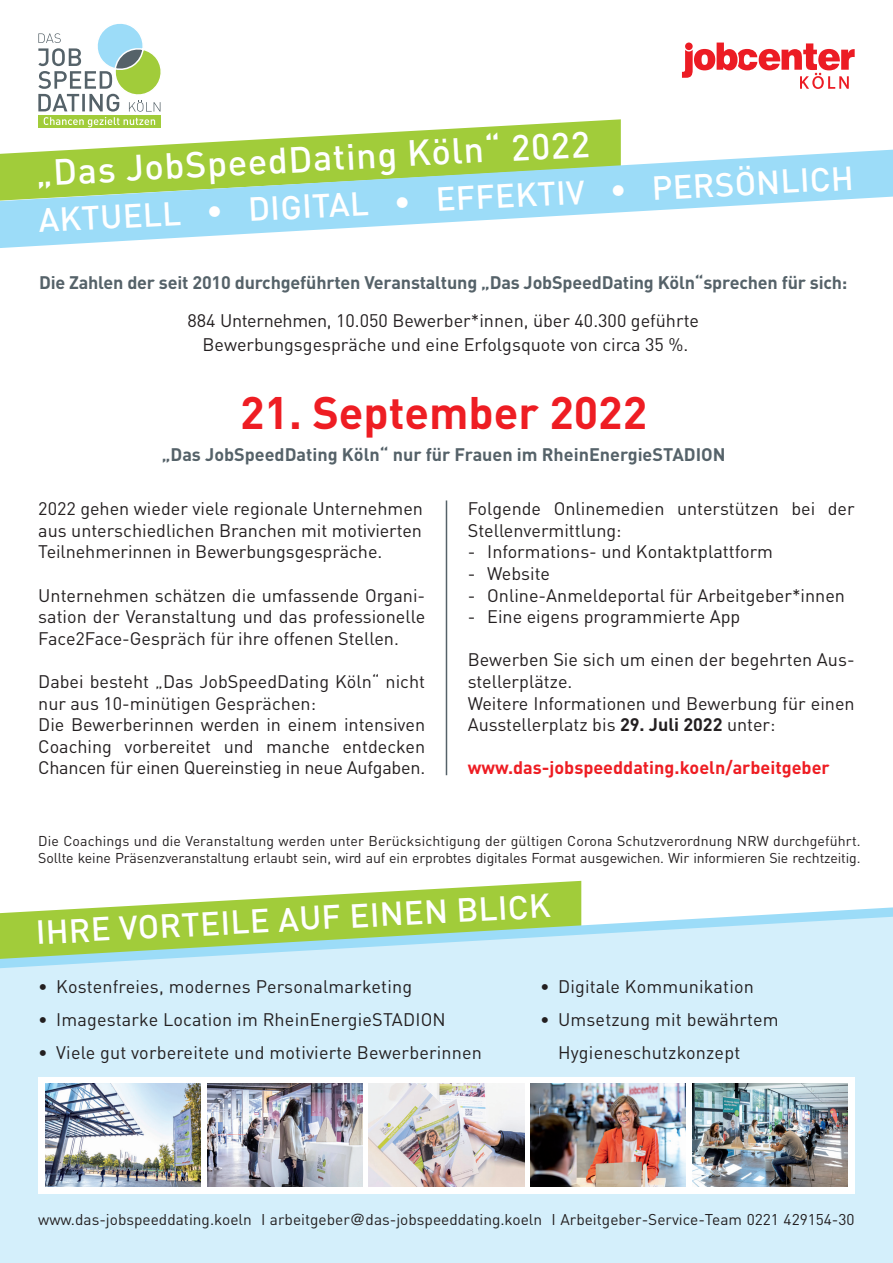
<style>
.page{position:relative;width:893px;height:1263px;background:#fff}
.page>*{position:absolute;margin:0;border:0;box-sizing:border-box;transform-origin:0 0}
.t1{font:700 45px "DIN";color:#ee1d23}
.t2{font:500 36px "DIN";color:#fff}
.t3{font:500 33px "DIN";color:#fff}
.t4{font:18px/21.6px "DIN";color:#231f20}
.t5{font:700 18px "DIN";letter-spacing:-.01em;color:#556269}
.t6{font:700 18px "DIN";color:#ee1d23}
.t7{font:15.45px "DIN";color:#231f20}
.t8{font:14.1px/17px "DIN";letter-spacing:-.01em;color:#231f20}
.s1{font-weight:700}
.s2{font-family:"Helvetica"}
</style>
<div class="page">
<div style="left:0;top:968px;width:893px;height:295px;background:#d4effb"></div>
<div style="left:38px;top:1077px;width:817px;height:116px;background:#fff"></div>
<svg style="left:70px;top:119px;width:551px;height:31px;fill:#a1cc3a"></svg>
<svg style="left:111px;top:881px;width:470px;height:26px"></svg>
<svg style="left:0;top:150px;width:893px;height:98px;fill:#a1dcf8"></svg>
<svg style="left:0;top:907px;width:893px;height:61px;background:#bbe0b3"></svg>
<div style="left:38px;top:115px;width:122px;height:13px;background:#a1cc3a"></div>
<svg style="left:38px;top:24px;width:126px;height:103px"></svg>
<hr style="left:446px;top:500px;width:1px;height:275px;background:#556269">
<svg style="left:682px;top:43px;width:173px;height:46px"></svg>
<img style="left:692px;top:1084px;width:155px;height:103px">
<img style="left:369px;top:1083px;width:155px;height:104px">
<img style="left:531px;top:1083px;width:155px;height:104px">
<img style="left:46px;top:1083px;width:155px;height:104px">
<img style="left:207px;top:1083px;width:155px;height:104px">
<h2 class="t2" style="left:35px;top:150px;width:556px;rotate:-3deg">„Das JobSpeedDating Köln“ 2022</h2>
<h3 class="t3" style="left:37px;top:199px;width:818px;rotate:-3deg">AKTUELL • DIGITAL • EFFEKTIV • PERSÖNLICH</h3>
<p class="t5" style="left:39px;top:271px;width:810px">Die Zahlen der seit 2010 durchgeführten Veranstaltung „Das JobSpeedDating Köln“sprechen für sich:</p>
<p class="t4" style="left:187px;top:308px;width:513px;line-height:24px;text-align:center">884 Unternehmen, 10.050 Bewerber*innen, über 40.300 geführte<br>Bewerbungsgespräche und eine Erfolgsquote von circa 35 %.</p>
<h1 class="t1" style="left:240px;top:384px;width:408px">21. September 2022</h1>
<p class="t5" style="left:162px;top:443px;width:565px">„Das JobSpeedDating Köln“ nur für Frauen im RheinEnergieSTADION</p>
<p class="t4" style="left:38px;top:497px;width:386px;text-align:justify">2022 gehen wieder viele regionale Unternehmen aus unterschiedlichen Branchen mit motivierten Teilnehmerinnen in Bewerbungsgespräche.</p>
<p class="t4" style="left:38px;top:584px;width:388px;text-align:justify">Unternehmen schätzen die umfassende Organi&shy;sation der Veranstaltung und das professionelle Face2Face-Gespräch für ihre offenen Stellen.</p>
<p class="t4" style="left:38px;top:670px;width:388px">Dabei besteht „Das JobSpeedDating Köln“ nicht nur aus 10-minütigen Gesprächen:<br>Die Bewerberinnen werden in einem intensiven Coaching vorbereitet und manche entdecken Chancen für einen Quereinstieg in neue Aufgaben.</p>
<p class="t4" style="left:468px;top:497px;width:388px">Folgende Onlinemedien unterstützen bei der<br>Stellenvermittlung:</p>
<p class="t4" style="left:468px;top:541px;width:307px">- Informations- und Kontaktplattform</p>
<p class="t4" style="left:468px;top:562px;width:84px">- Website</p>
<p class="t4" style="left:468px;top:584px;width:379px">- Online-Anmeldeportal für Arbeitgeber*innen</p>
<p class="t4" style="left:468px;top:605px;width:274px">- Eine eigens programmierte App</p>
<p class="t4" style="left:468px;top:649px;width:388px">Bewerben Sie sich um einen der begehrten Aus&shy;stellerplätze.<br>Weitere Informationen und Bewerbung für einen Ausstellerplatz bis <span class="s1">29. Juli 2022</span> unter:</p>
<p class="t6" style="left:468px;top:756px;width:363px">www.das-jobspeeddating.koeln/arbeitgeber</p>
<p class="t8" style="left:38px;top:833px;width:824px">Die Coachings und die Veranstaltung werden unter Berücksichtigung der gültigen Corona Schutzverordnung NRW durchgeführt.<br>Sollte keine Präsenzveranstaltung erlaubt sein, wird auf ein erprobtes digitales Format ausgewichen. Wir informieren Sie rechtzeitig.</p>
<h3 class="t3" style="left:35px;top:911px;width:517px;rotate:-3deg">IHRE VORTEILE AUF EINEN BLICK</h3>
<p class="t4" style="left:540px;top:975px;width:215px">• Digitale Kommunikation</p>
<p class="t4" style="left:558px;top:1002px;width:222px;line-height:33px;text-indent:-18px">• Umsetzung mit bewährtem<br>Hygieneschutzkonzept</p>
<p class="t4" style="left:38px;top:975px;width:375px">• Kostenfreies, modernes Personalmarketing</p>
<p class="t4" style="left:38px;top:1008px;width:409px">• Imagestarke Location im RheinEnergieSTADION</p>
<p class="t4" style="left:38px;top:1041px;width:445px">• Viele gut vorbereitete und motivierte Bewerberinnen</p>
<p class="t7" style="left:38px;top:1209px;width:818px">www.das-jobspeeddating.koeln I arbeitgeber<span class="s2">@</span>das-jobspeeddating.koeln I Arbeitgeber-Service-Team 0221 429154-30</p>
</div>
